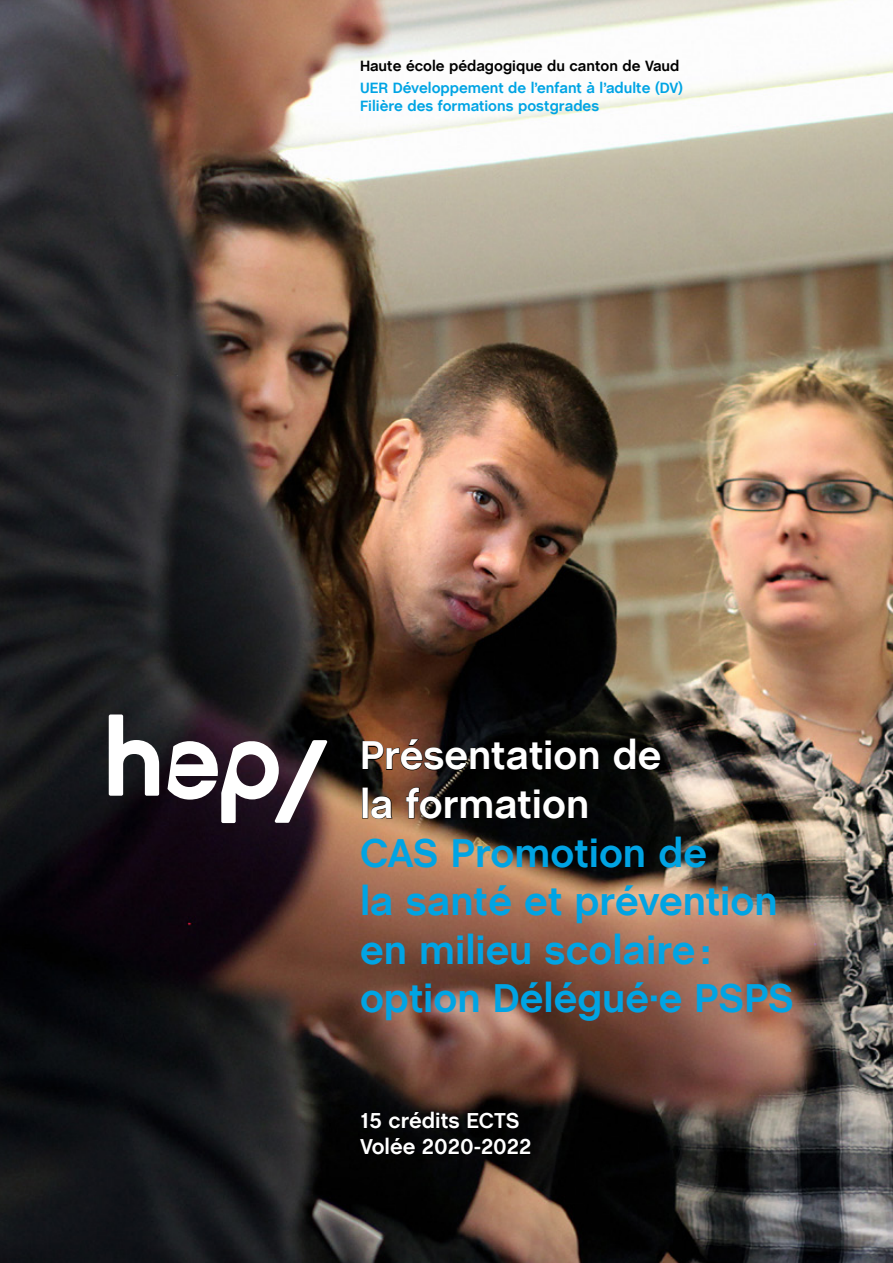
<style>
.page{position:relative;width:893px;height:1263px;background:#fff}
.page>*{position:absolute;margin:0;border:0;box-sizing:border-box;transform-origin:0 0}
.t1{font:700 40.5px/48.6px "Chalet Book TT";color:#00a4e4}
.t2{font:700 40.5px/48.6px "Chalet Book TT";color:#fff}
.t3{font:700 21.75px/26.1px "Chalet Book TT";color:#fff}
.t4{font:700 15px/18px "Chalet Book TT";color:#00a4e4}
.t5{font:700 15px "Chalet Book TT";color:#000}
</style>
<div class="page">
<img style="left:0;top:0;width:893px;height:1263px">
<svg style="left:109px;top:714px;width:50px;height:82px"></svg>
<svg style="left:167px;top:739px;width:160px;height:84px"></svg>
<svg style="left:361px;top:1113px;width:20px;height:16px"></svg>
<svg style="left:389px;top:1112px;width:70px;height:17px"></svg>
<svg style="left:468px;top:1113px;width:51px;height:16px"></svg>
<svg style="left:360px;top:1139px;width:24px;height:16px"></svg>
<div style="left:386px;top:1138px;width:3px;height:16px;border:1px solid #000"></div>
<svg style="left:390px;top:1138px;width:25px;height:17px"></svg>
<div style="left:423px;top:1139px;width:108px;height:16px;background:#020303"></div>
<svg style="left:362px;top:739px;width:237px;height:31px"></svg>
<svg style="left:614px;top:739px;width:46px;height:31px"></svg>
<div style="left:362px;top:788px;width:6px;height:30px;border:1px solid #000"></div>
<svg style="left:371px;top:796px;width:21px;height:23px"></svg>
<svg style="left:406px;top:787px;width:181px;height:32px"></svg>
<p class="t5" style="left:360px;top:57px;width:321px">Haute école pédagogique du canton de Vaud</p>
<p class="t4" style="left:360px;top:79px;width:325px">UER Développement de l’enfant à l’adulte (DV)<br>Filière des formations postgrades</p>
<h1 class="t2" style="left:360px;top:731px;width:303px">Présentation de la formation</h1>
<h1 class="t1" style="left:360px;top:828px;width:436px">CAS Promotion de<br>la santé et prévention en milieu scolaire: option Délégué·e PSPS</h1>
<h2 class="t3" style="left:360px;top:1107px;width:173px">15 crédits ECTS<br>Volée 2020-2022</h2>
</div>
